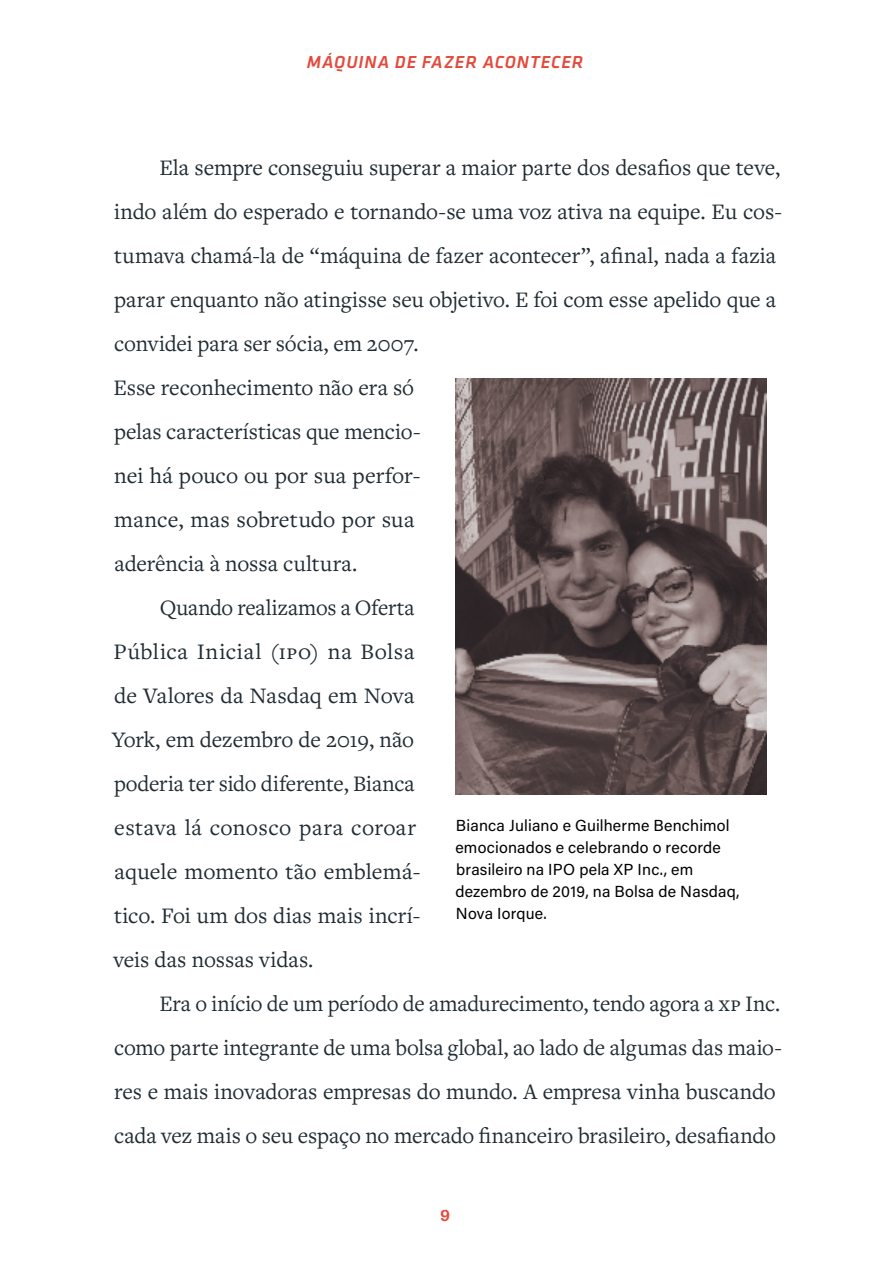
<style>
.page{position:relative;width:879px;height:1276px;background:#fff}
.page>*{position:absolute;margin:0;border:0;box-sizing:border-box;transform-origin:0 0}
.t1{font:23px "Freight Text Pro";letter-spacing:-.005em;color:#202c33}
.t2{font:23px "Freight Text Pro";letter-spacing:.03em;color:#202c33}
.t3{font:23px "Freight Text Pro";letter-spacing:.02em;color:#202c33}
.t4{font:italic 500 18px "Klavika Basic";letter-spacing:.05em;color:#e34a3b}
.t5{font:16px/22px "Acumin Variable Concept";letter-spacing:.01em;color:#000}
.t6{font:700 16px "Aileron";color:#e34a3b}
</style>
<div class="page">
<img style="left:455px;top:379px;width:312px;height:415px">
<p class="t4" style="left:307px;top:50px;width:278px">MÁQUINA DE FAZER ACONTECER</p>
<p class="t1" style="left:159px;top:153px;width:622px">Ela sempre conseguiu superar a maior parte dos desafios que teve,</p>
<p class="t1" style="left:114px;top:197px;width:669px">indo além do esperado e tornando-se uma voz ativa na equipe. Eu cos-</p>
<p class="t1" style="left:114px;top:241px;width:663px">tumava chamá-la de “máquina de fazer acontecer”, afinal, nada a fazia</p>
<p class="t1" style="left:114px;top:285px;width:663px">parar enquanto não atingisse seu objetivo. E foi com esse apelido que a</p>
<p class="t1" style="left:114px;top:329px;width:306px">convidei para ser sócia, em 2007.</p>
<p class="t1" style="left:113px;top:373px;width:302px">Esse reconhecimento não era só</p>
<p class="t1" style="left:114px;top:417px;width:308px">pelas características que mencio-</p>
<p class="t1" style="left:114px;top:461px;width:308px">nei há pouco ou por sua perfor-</p>
<p class="t1" style="left:114px;top:505px;width:302px">mance, mas sobretudo por sua</p>
<p class="t1" style="left:114px;top:549px;width:244px">aderência à nossa cultura.</p>
<p class="t1" style="left:160px;top:593px;width:256px">Quando realizamos a Oferta</p>
<p class="t2" style="left:113px;top:637px;width:302px">Pública Inicial (IPO) na Bolsa</p>
<p class="t1" style="left:114px;top:681px;width:302px">de Valores da Nasdaq em Nova</p>
<p class="t1" style="left:112px;top:725px;width:304px">York, em dezembro de 2019, não</p>
<p class="t1" style="left:114px;top:769px;width:302px">poderia ter sido diferente, Bianca</p>
<p class="t3" style="left:114px;top:813px;width:303px">estava lá conosco para coroar</p>
<p class="t1" style="left:114px;top:857px;width:308px">aquele momento tão emblemá-</p>
<p class="t1" style="left:114px;top:901px;width:308px">tico. Foi um dos dias mais incrí-</p>
<p class="t1" style="left:113px;top:945px;width:202px">veis das nossas vidas.</p>
<p class="t1" style="left:159px;top:989px;width:622px">Era o início de um período de amadurecimento, tendo agora a XP Inc.</p>
<p class="t1" style="left:114px;top:1033px;width:669px">como parte integrante de uma bolsa global, ao lado de algumas das maio-</p>
<p class="t1" style="left:114px;top:1077px;width:663px">res e mais inovadoras empresas do mundo. A empresa vinha buscando</p>
<p class="t1" style="left:114px;top:1121px;width:663px">cada vez mais o seu espaço no mercado financeiro brasileiro, desafiando</p>
<p class="t5" style="left:455px;top:813px;width:286px">Bianca Juliano e Guilherme Benchimol emocionados e celebrando o recorde brasileiro na IPO pela XP Inc., em dezembro de 2019, na Bolsa de Nasdaq,<br>Nova Iorque.</p>
<p class="t6" style="left:440px;top:1206px;width:11px">9</p>
</div>
